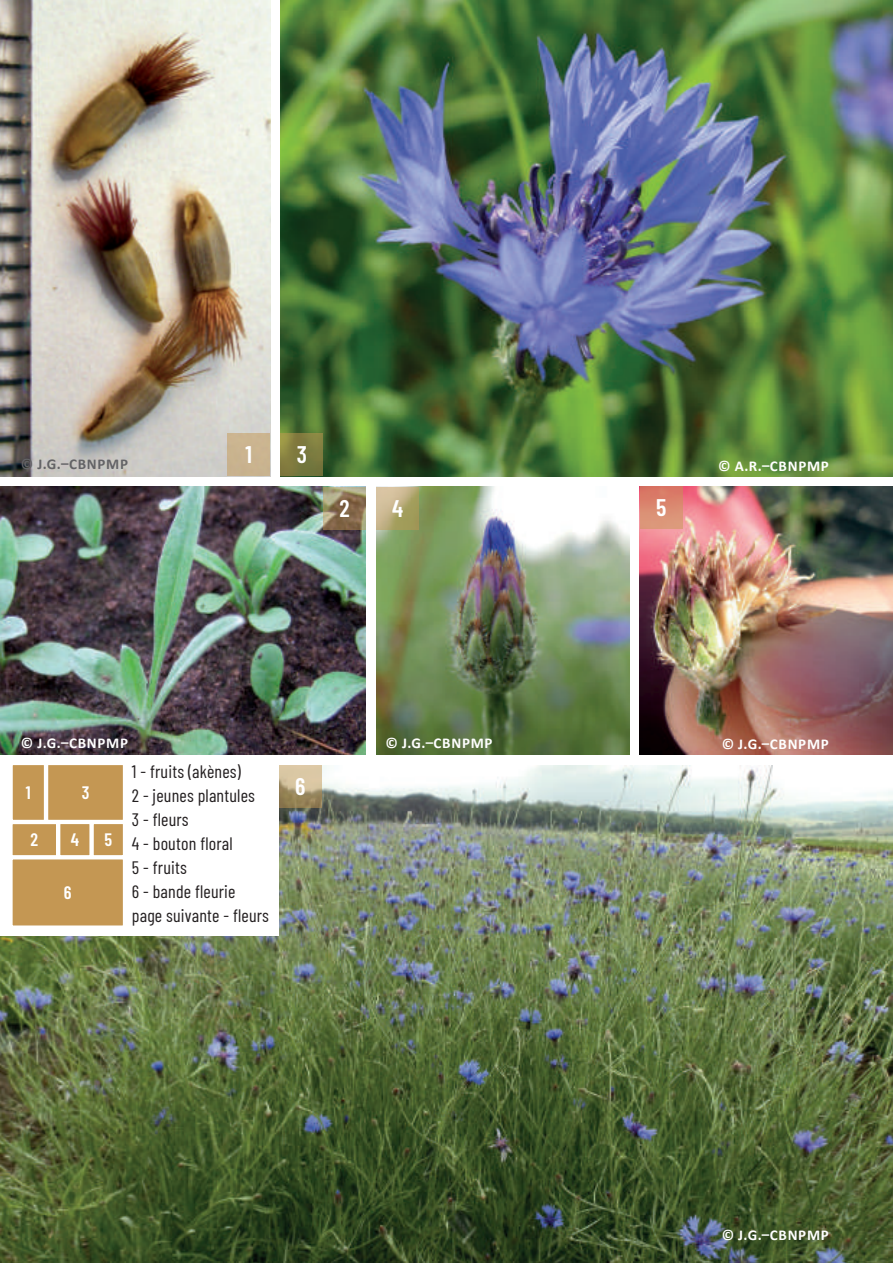
<style>
.page{position:relative;width:893px;height:1263px;background:#fff}
.page>*{position:absolute;margin:0;border:0;box-sizing:border-box;transform-origin:0 0}
.t1{font:600 24px "Barlow Condensed";color:#fff}
.t2{font:18px/24px "Barlow Condensed";letter-spacing:.01em;color:#231f20}
.t3{font:600 18px "Barlow Condensed";color:#fff}
.t4{font:700 15px "Calibri";letter-spacing:.05em;color:#fff}
.t5{font:700 15px "Calibri";letter-spacing:.05em;color:#636366}
</style>
<div class="page">
<img style="left:0;top:765px;width:893px;height:498px">
<img style="left:281px;top:0;width:612px;height:476px">
<img style="left:640px;top:486px;width:253px;height:269px">
<img style="left:0;top:0;width:270px;height:476px">
<img style="left:376px;top:486px;width:253px;height:269px">
<img style="left:0;top:487px;width:366px;height:268px">
<div style="left:0;top:762px;width:279px;height:174px;background:#fff"></div>
<div style="left:10px;top:856px;width:116px;height:72px;background:#c49753;border:3px solid #fff"></div>
<div style="left:45px;top:762px;width:81px;height:61px;background:#c49753;border:3px solid #fff"></div>
<div style="left:91px;top:821px;width:35px;height:37px;background:#c49753;border:3px solid #fff"></div>
<div style="left:10px;top:762px;width:37px;height:61px;background:#c49753;border:3px solid #fff"></div>
<div style="left:57px;top:821px;width:35px;height:37px;background:#c49753;border:3px solid #fff"></div>
<div style="left:10px;top:821px;width:49px;height:37px;background:#c49753;border:3px solid #fff"></div>
<div style="left:227px;top:434px;width:43px;height:42px;background:#cab48f"></div>
<svg style="left:323px;top:487px;width:43px;height:42px"></svg>
<svg style="left:281px;top:434px;width:42px;height:42px;fill:#7e7a3f"></svg>
<svg style="left:376px;top:487px;width:43px;height:42px"></svg>
<svg style="left:279px;top:765px;width:42px;height:43px;fill:#d4c29e"></svg>
<div style="left:640px;top:486px;width:42px;height:43px;background:linear-gradient(to bottom,#d87362,#dd9f7f)"></div>
<h1 class="t1" style="left:245px;top:438px;width:8px">1</h1>
<h1 class="t1" style="left:297px;top:438px;width:12px">3</h1>
<p class="t5" style="left:21px;top:454px;width:109px">© J.G.–CBNPMP</p>
<p class="t4" style="left:718px;top:455px;width:112px">© A.R.–CBNPMP</p>
<h1 class="t1" style="left:339px;top:491px;width:12px">2</h1>
<h1 class="t1" style="left:392px;top:491px;width:13px">4</h1>
<h1 class="t1" style="left:656px;top:490px;width:12px">5</h1>
<p class="t4" style="left:21px;top:732px;width:109px">© J.G.–CBNPMP</p>
<p class="t4" style="left:386px;top:732px;width:109px">© J.G.–CBNPMP</p>
<p class="t4" style="left:722px;top:733px;width:109px">© J.G.–CBNPMP</p>
<p class="t3" style="left:26px;top:779px;width:6px">1</p>
<p class="t3" style="left:82px;top:780px;width:9px">3</p>
<p class="t3" style="left:30px;top:827px;width:9px">2</p>
<p class="t3" style="left:71px;top:827px;width:10px">4</p>
<p class="t3" style="left:105px;top:827px;width:9px">5</p>
<p class="t3" style="left:64px;top:879px;width:9px">6</p>
<p class="t2" style="left:132px;top:758px;width:139px">1 - fruits (akènes)<br>2 - jeunes plantules<br>3 - fleurs<br>4 - bouton floral<br>5 - fruits<br>6 - bande fleurie page suivante - fleurs</p>
<h1 class="t1" style="left:295px;top:769px;width:12px">6</h1>
<p class="t4" style="left:722px;top:1224px;width:109px">© J.G.–CBNPMP</p>
</div>
